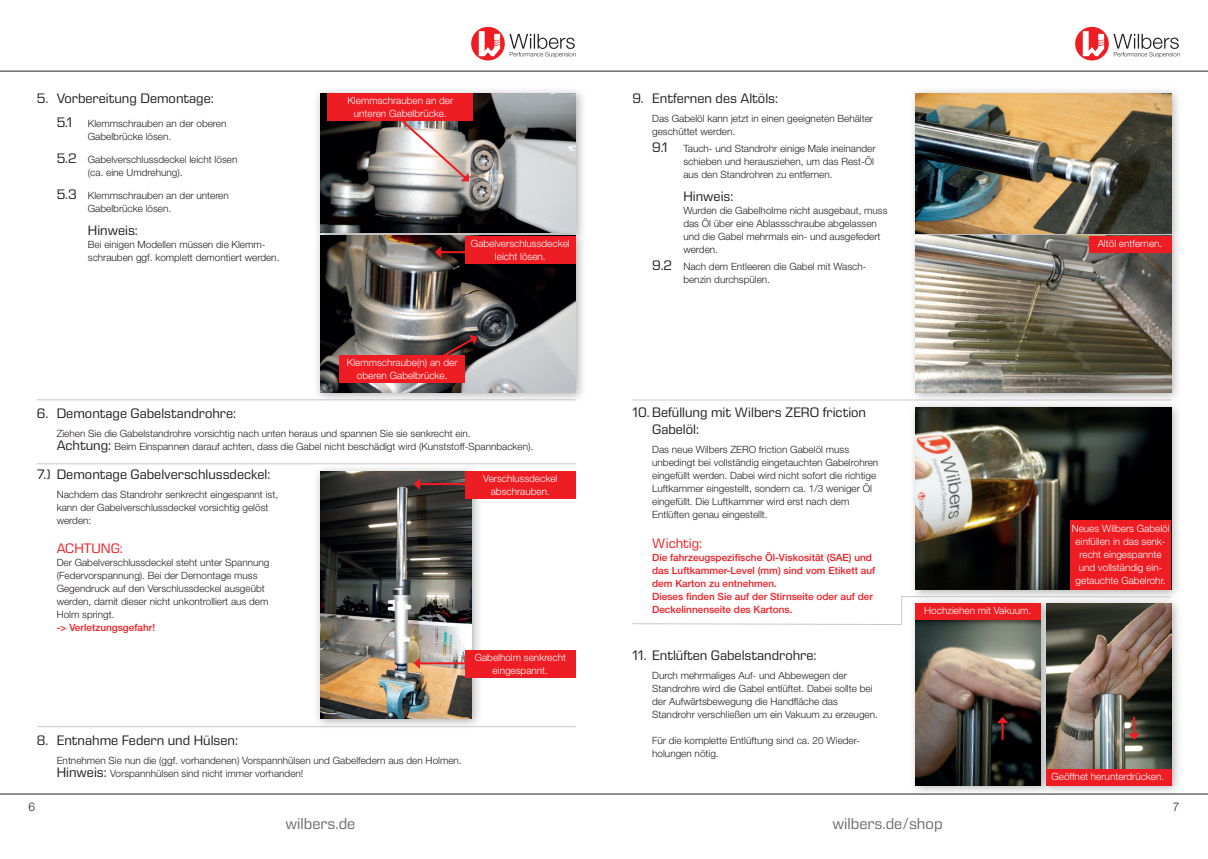
<style>
.page{position:relative;width:1208px;height:859px;background:#fff}
.page>*{position:absolute;margin:0;border:0;box-sizing:border-box;transform-origin:0 0}
.t1{font:16px "Eurostile Next LT Pro";color:#6c6d70}
.t2{font:14px/16.8px "Eurostile Next LT Pro";color:#231f20}
.t3{font:14px "Eurostile Next LT Pro";color:#ee1d23}
.t4{font:300 12px "Helvetica Neue LT Pro";color:#231f20}
.t5{font:300 10px/13px "Helvetica Neue LT Pro";color:#231f20}
.t6{font:300 10px/13px "Helvetica Neue LT Pro";color:#fff;text-align:center}
.t7{font:500 10px/13px "Helvetica Neue LT Pro";color:#ee1d23}
.s1{font-family:"Eurostile Next LT Pro";font-weight:400;font-size:14px}
</style>
<div class="page">
<hr style="left:0;top:71px;width:1208px;height:1px;background:#231f20">
<hr style="left:0;top:794px;width:1208px;height:1px;background:#231f20">
<svg style="left:471px;top:27px;width:34px;height:34px"></svg>
<svg style="left:479px;top:31px;width:21px;height:25px"></svg>
<svg style="left:509px;top:34px;width:66px;height:24px"></svg>
<svg style="left:1075px;top:27px;width:33px;height:34px"></svg>
<svg style="left:1082px;top:31px;width:22px;height:25px"></svg>
<svg style="left:1113px;top:34px;width:66px;height:24px"></svg>
<div style="left:313px;top:86px;width:274px;height:158px;background:#231f20;opacity:.35"></div>
<img style="left:320px;top:94px;width:255px;height:134px">
<div style="left:313px;top:228px;width:274px;height:176px;background:#231f20;opacity:.35"></div>
<img style="left:320px;top:236px;width:255px;height:156px">
<div style="left:313px;top:464px;width:170px;height:266px;background:#231f20;opacity:.35"></div>
<img style="left:320px;top:471px;width:152px;height:248px">
<div style="left:327px;top:94px;width:146px;height:27px;background:#ee1d23"></div>
<div style="left:465px;top:236px;width:110px;height:27px;background:#ee1d23"></div>
<div style="left:465px;top:471px;width:110px;height:28px;background:#ee1d23"></div>
<div style="left:465px;top:650px;width:110px;height:28px;background:#ee1d23"></div>
<img style="left:398px;top:121px;width:71px;height:60px">
<hr style="left:439px;top:251px;width:87px;height:2px;background:#ee1d23">
<svg style="left:435px;top:246px;width:6px;height:12px"></svg>
<hr style="left:418px;top:483px;width:87px;height:2px;background:#ee1d23">
<svg style="left:414px;top:478px;width:6px;height:12px"></svg>
<hr style="left:418px;top:662px;width:87px;height:2px;background:#ee1d23">
<svg style="left:414px;top:657px;width:6px;height:12px"></svg>
<svg style="left:395px;top:335px;width:82px;height:49px;background:#6a5958"></svg>
<div style="left:339px;top:355px;width:126px;height:27px;background:#ee1d23"></div>
<hr style="left:37px;top:400px;width:538px;height:1px;background:#c7c8ca">
<hr style="left:37px;top:464px;width:538px;height:1px;background:#c7c8ca">
<hr style="left:37px;top:726px;width:538px;height:1px;background:#c7c8ca">
<div style="left:908px;top:86px;width:274px;height:159px;background:#231f20;opacity:.35"></div>
<img style="left:916px;top:94px;width:255px;height:134px">
<div style="left:908px;top:228px;width:274px;height:176px;background:#231f20;opacity:.35"></div>
<img style="left:916px;top:236px;width:255px;height:156px">
<div style="left:908px;top:400px;width:274px;height:201px;background:#231f20;opacity:.35"></div>
<img style="left:916px;top:408px;width:255px;height:182px">
<div style="left:908px;top:596px;width:144px;height:201px;background:#231f20;opacity:.35"></div>
<img style="left:916px;top:625px;width:122px;height:160px">
<div style="left:1038px;top:596px;width:144px;height:201px;background:#231f20;opacity:.35"></div>
<img style="left:1046px;top:625px;width:125px;height:144px">
<div style="left:1089px;top:236px;width:82px;height:16px;background:#ee1d23"></div>
<div style="left:1046px;top:769px;width:125px;height:16px;background:#ee1d23"></div>
<div style="left:1070px;top:520px;width:101px;height:70px;background:#ee1d23"></div>
<hr style="left:632px;top:400px;width:539px;height:1px;background:#c7c8ca">
<svg style="left:632px;top:596px;width:539px;height:29px"></svg>
<svg style="left:996px;top:717px;width:12px;height:23px"></svg>
<svg style="left:1128px;top:717px;width:12px;height:23px"></svg>
<h2 class="t2" style="left:37px;top:90px;width:178px">5. Vorbereitung Demontage:</h2>
<p class="t5" style="left:88px;top:117px;width:140px;text-indent:-31px"><span class="s1">5.1</span> Klemmschrauben an der oberen<br>Gabelbrücke lösen.</p>
<p class="t5" style="left:88px;top:153px;width:151px;text-indent:-31px"><span class="s1">5.2</span> Gabelverschlussdeckel leicht lösen (ca. eine Umdrehung).</p>
<p class="t5" style="left:88px;top:189px;width:142px;text-indent:-31px"><span class="s1">5.3</span> Klemmschrauben an der unteren<br>Gabelbrücke lösen.</p>
<h2 class="t2" style="left:88px;top:222px;width:52px">Hinweis:</h2>
<p class="t5" style="left:88px;top:237px;width:193px">Bei einigen Modellen müssen die Klemm&shy;schrauben ggf. komplett demontiert werden.</p>
<p class="t6" style="left:347px;top:94px;width:107px">Klemmschrauben an der unteren Gabelbrücke.</p>
<p class="t6" style="left:471px;top:236px;width:100px">Gabelverschlussdeckel leicht lösen.</p>
<p class="t6" style="left:347px;top:355px;width:112px">Klemmschraube(n) an der oberen Gabelbrücke.</p>
<h2 class="t2" style="left:37px;top:405px;width:201px">6. Demontage Gabelstandrohre:</h2>
<p class="t5" style="left:57px;top:427px;width:478px">Ziehen Sie die Gabelstandrohre vorsichtig nach unten heraus und spannen Sie sie senkrecht ein.<br><span class="s1">Achtung:</span> Beim Einspannen darauf achten, dass die Gabel nicht beschädigt wird (Kunststoff-Spannbacken).</p>
<h2 class="t2" style="left:37px;top:466px;width:235px">7.) Demontage Gabelverschlussdeckel:</h2>
<p class="t5" style="left:57px;top:487px;width:223px">Nachdem das Standrohr senkrecht eingespannt ist, kann der Gabelverschlussdeckel vorsichtig gelöst werden:</p>
<h2 class="t3" style="left:57px;top:541px;width:68px">ACHTUNG:</h2>
<p class="t5" style="left:57px;top:556px;width:214px">Der Gabelverschlussdeckel steht unter Spannung (Federvorspannung). Bei der Demontage muss Gegendruck auf den Verschlussdeckel ausgeübt werden, damit dieser nicht unkontrolliert aus dem Holm springt.</p>
<p class="t7" style="left:57px;top:621px;width:100px">-&gt; Verletzungsgefahr!</p>
<p class="t6" style="left:483px;top:472px;width:76px">Verschlussdeckel abschrauben.</p>
<p class="t6" style="left:475px;top:651px;width:93px">Gabelholm senkrecht eingespannt.</p>
<h2 class="t2" style="left:37px;top:732px;width:203px">8. Entnahme Federn und Hülsen:</h2>
<p class="t5" style="left:57px;top:754px;width:406px">Entnehmen Sie nun die (ggf. vorhandenen) Vorspannhülsen und Gabelfedern aus den Holmen.<br><span class="s1">Hinweis:</span> Vorspannhülsen sind nicht immer vorhanden!</p>
<h2 class="t2" style="left:632px;top:90px;width:147px">9. Entfernen des Altöls:</h2>
<p class="t5" style="left:652px;top:112px;width:222px">Das Gabelöl kann jetzt in einen geeigneten Behälter geschüttet werden.</p>
<p class="t5" style="left:683px;top:142px;width:194px;text-indent:-31px"><span class="s1">9.1</span> Tauch- und Standrohr einige Male ineinander schieben und herausziehen, um das Rest-Öl aus den Standrohren zu entfernen.</p>
<h2 class="t2" style="left:683px;top:188px;width:52px">Hinweis:</h2>
<p class="t5" style="left:683px;top:204px;width:206px">Wurden die Gabelholme nicht ausgebaut, muss das Öl über eine Ablassschraube abgelassen und die Gabel mehrmals ein- und ausgefedert werden.</p>
<p class="t5" style="left:683px;top:259px;width:185px;text-indent:-31px"><span class="s1">9.2</span> Nach dem Entleeren die Gabel mit Wasch&shy;benzin durchspülen.</p>
<p class="t6" style="left:1097px;top:236px;width:66px">Altöl entfernen.</p>
<h2 class="t2" style="left:652px;top:404px;width:215px;text-indent:-20px">10. Befüllung mit Wilbers ZERO friction<br>Gabelöl:</h2>
<p class="t5" style="left:652px;top:443px;width:227px">Das neue Wilbers ZERO friction Gabelöl muss unbedingt bei vollständig eingetauchten Gabelrohren eingefüllt werden. Dabei wird nicht sofort die richtige Luftkammer eingestellt, sondern ca. 1/3 weniger Öl eingefüllt. Die Luftkammer wird erst nach dem Entlüften genau eingestellt.</p>
<h2 class="t3" style="left:652px;top:536px;width:52px">Wichtig:</h2>
<p class="t7" style="left:652px;top:551px;width:225px">Die fahrzeugspezifische Öl-Viskosität (SAE) und das Luftkammer-Level (mm) sind vom Etikett auf dem Karton zu entnehmen.<br>Dieses finden Sie auf der Stirnseite oder auf der Deckelinnenseite des Kartons.</p>
<h2 class="t2" style="left:632px;top:647px;width:186px">11. Entlüften Gabelstandrohre:</h2>
<p class="t5" style="left:652px;top:669px;width:227px">Durch mehrmaliges Auf- und Abbewegen der Standrohre wird die Gabel entlüftet. Dabei sollte bei der Aufwärtsbewegung die Handfläche das Standrohr verschließen um ein Vakuum zu erzeugen.</p>
<p class="t5" style="left:652px;top:734px;width:209px">Für die komplette Entlüftung sind ca. 20 Wieder&shy;holungen nötig.</p>
<p class="t6" style="left:924px;top:604px;width:108px">Hochziehen mit Vakuum.</p>
<p class="t6" style="left:1071px;top:521px;width:99px">Neues Wilbers Gabelöl einfüllen in das senk&shy;recht eingespannte und vollständig ein&shy;getauchte Gabelrohr.</p>
<p class="t6" style="left:1051px;top:769px;width:114px">Geöffnet herunterdrücken.</p>
<p class="t4" style="left:28px;top:799px;width:8px">6</p>
<p class="t4" style="left:1173px;top:799px;width:8px">7</p>
<h1 class="t1" style="left:285px;top:815px;width:71px">wilbers.de</h1>
<h1 class="t1" style="left:832px;top:815px;width:111px">wilbers.de/shop</h1>
</div>
